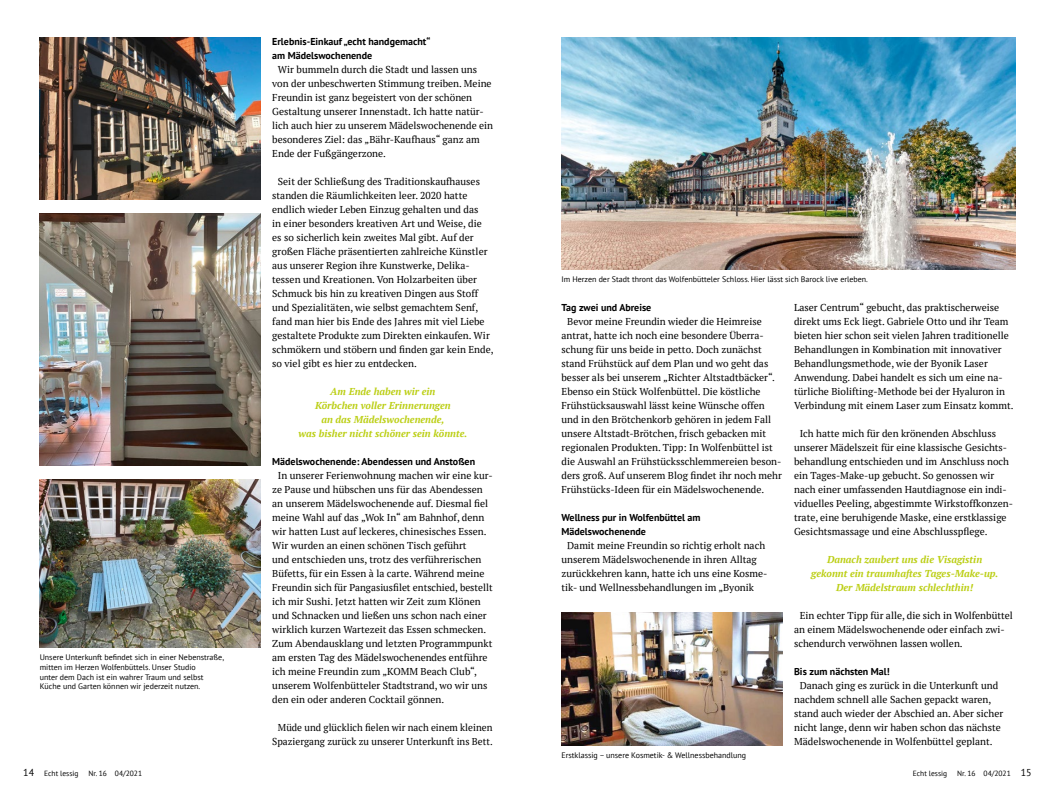
<style>
.page{position:relative;width:1055px;height:794px;background:#fff}
.page>*{position:absolute;margin:0;border:0;box-sizing:border-box;transform-origin:0 0}
.t1{font:10px/14px "PT Serif";color:#000}
.t2{font:italic 700 10px/14px "PT Serif";color:#bccf16;text-align:center}
.t3{font:700 10px/14px "PT Sans";color:#000}
.t4{font:10px "PT Sans";color:#000}
.t5{font:8px/9.6px "PT Sans";color:#000}
.t6{font:7.5px "PT Sans";color:#000}
.s1{font-size:10px}
</style>
<div class="page">
<img style="left:561px;top:37px;width:454px;height:232px">
<img style="left:40px;top:213px;width:221px;height:252px">
<img style="left:40px;top:37px;width:221px;height:162px">
<img style="left:40px;top:479px;width:221px;height:169px">
<img style="left:561px;top:612px;width:221px;height:134px">
<p class="t5" style="left:40px;top:652px;width:186px">Unsere Unterkunft befindet sich in einer Nebenstraße, mitten im Herzen Wolfenbüttels. Unser Studio<br>unter dem Dach ist ein wahrer Traum und selbst Küche und Garten können wir jederzeit nutzen.</p>
<p class="t3" style="left:272px;top:34px;width:159px">Erlebnis-Einkauf „echt handgemacht“ am Mädelswochenende</p>
<p class="t1" style="left:272px;top:62px;width:222px;text-indent:6px">Wir bummeln durch die Stadt und lassen uns von der unbeschwerten Stimmung treiben. Meine Freundin ist ganz begeistert von der schönen Gestaltung unserer Innenstadt. Ich hatte natür&shy;lich auch hier zu unserem Mädelswochenende ein besonderes Ziel: das „Bähr-Kaufhaus“ ganz am Ende der Fußgängerzone.</p>
<p class="t1" style="left:272px;top:174px;width:223px;text-indent:6px">Seit der Schließung des Traditionskaufhauses standen die Räumlichkeiten leer. 2020 hatte endlich wieder Leben Einzug gehalten und das<br>in einer besonders kreativen Art und Weise, die es so sicherlich kein zweites Mal gibt. Auf der großen Fläche präsentierten zahlreiche Künstler aus unserer Region ihre Kunstwerke, Delika&shy;tessen und Kreationen. Von Holzarbeiten über Schmuck bis hin zu kreativen Dingen aus Stoff und Spezialitäten, wie selbst gemachtem Senf, fand man hier bis Ende des Jahres mit viel Liebe gestaltete Produkte zum Direkten einkaufen. Wir schmökern und stöbern und finden gar kein Ende, so viel gibt es hier zu entdecken.</p>
<p class="t2" style="left:298px;top:384px;width:170px">Am Ende haben wir ein<br>Körbchen voller Erinnerungen<br>an das Mädelswochenende,<br>was bisher nicht schöner sein könnte.</p>
<p class="t3" style="left:272px;top:454px;width:204px">Mädelswochenende: Abendessen und Anstoßen</p>
<p class="t1" style="left:272px;top:468px;width:222px;text-indent:6px">In unserer Ferienwohnung machen wir eine kur&shy;ze Pause und hübschen uns für das Abendessen an unserem Mädelswochenende auf. Diesmal fiel meine Wahl auf das „Wok In“ am Bahnhof, denn wir hatten Lust auf leckeres, chinesisches Essen.<br>Wir wurden an einen schönen Tisch geführt<br>und entschieden uns, trotz des verführerischen Büfetts, für ein Essen à la carte. Während meine Freundin sich für Pangasiusfilet entschied, bestellt ich mir Sushi. Jetzt hatten wir Zeit zum Klönen und Schnacken und ließen uns schon nach einer wirklich kurzen Wartezeit das Essen schmecken.<br>Zum Abendausklang und letzten Programmpunkt am ersten Tag des Mädelswochenendes entführe ich meine Freundin zum „KOMM Beach Club“, unserem Wolfenbütteler Stadtstrand, wo wir uns den ein oder anderen Cocktail gönnen.</p>
<p class="t1" style="left:272px;top:720px;width:222px;text-align:center">Müde und glücklich fielen wir nach einem kleinen<br>Spaziergang zurück zu unserer Unterkunft ins Bett.</p>
<p class="t5" style="left:561px;top:274px;width:308px">Im Herzen der Stadt thront das Wolfenbütteler Schloss. Hier lässt sich Barock live erleben.</p>
<p class="t3" style="left:561px;top:300px;width:91px">Tag zwei und Abreise</p>
<p class="t1" style="left:561px;top:314px;width:222px;text-indent:6px">Bevor meine Freundin wieder die Heimreise antrat, hatte ich noch eine besondere Überra&shy;schung für uns beide in petto. Doch zunächst stand Frühstück auf dem Plan und wo geht das besser als bei unserem „Richter Altstadtbäcker“.<br>Ebenso ein Stück Wolfenbüttel. Die köstliche Frühstücksauswahl lässt keine Wünsche offen und in den Brötchenkorb gehören in jedem Fall unsere Altstadt-Brötchen, frisch gebacken mit regionalen Produkten. Tipp: In Wolfenbüttel ist die Auswahl an Frühstücksschlemmereien beson&shy;ders groß. Auf unserem Blog findet ihr noch mehr Frühstücks-Ideen für ein Mädelswochenende.</p>
<p class="t3" style="left:561px;top:510px;width:141px">Wellness pur in Wolfenbüttel am<br>Mädelswochenende</p>
<p class="t1" style="left:561px;top:538px;width:207px;text-indent:6px">Damit meine Freundin so richtig erholt nach unserem Mädelswochenende in ihren Alltag zurückkehren kann, hatte ich uns eine Kosme&shy;tik- und Wellnessbehandlungen im „Byonik</p>
<p class="t5" style="left:561px;top:750px;width:186px">Erstklassig – unsere Kosmetik- &amp; Wellnessbehandlung</p>
<p class="t1" style="left:794px;top:300px;width:221px">Laser Centrum“ gebucht, das praktischerweise direkt ums Eck liegt. Gabriele Otto und ihr Team bieten hier schon seit vielen Jahren traditionelle Behandlungen in Kombination mit innovativer Behandlungsmethode, wie der Byonik Laser Anwendung. Dabei handelt es sich um eine na&shy;türliche Biolifting-Methode bei der Hyaluron in Verbindung mit einem Laser zum Einsatz kommt.</p>
<p class="t1" style="left:794px;top:426px;width:220px;text-indent:6px">Ich hatte mich für den krönenden Abschluss unserer Mädelszeit für eine klassische Gesichts&shy;behandlung entschieden und im Anschluss noch ein Tages-Make-up gebucht. So genossen wir nach einer umfassenden Hautdiagnose ein indi&shy;viduelles Peeling, abgestimmte Wirkstoffkonzen&shy;trate, eine beruhigende Maske, eine erstklassige Gesichtsmassage und eine Abschlusspflege.</p>
<p class="t2" style="left:811px;top:552px;width:189px">Danach zaubert uns die Visagistin gekonnt ein traumhaftes Tages-Make-up.<br>Der Mädelstraum schlechthin!</p>
<p class="t1" style="left:794px;top:608px;width:220px;text-indent:6px">Ein echter Tipp für alle, die sich in Wolfenbüttel an einem Mädelswochenende oder einfach zwi&shy;schendurch verwöhnen lassen wollen.</p>
<p class="t3" style="left:794px;top:664px;width:97px">Bis zum nächsten Mal!</p>
<p class="t1" style="left:794px;top:678px;width:211px;text-indent:6px">Danach ging es zurück in die Unterkunft und nachdem schnell alle Sachen gepackt waren, stand auch wieder der Abschied an. Aber sicher nicht lange, denn wir haben schon das nächste Mädelswochenende in Wolfenbüttel geplant.</p>
<p class="t4" style="left:23px;top:765px;width:12px">14</p>
<p class="t6" style="left:44px;top:768px;width:36px">Echt lessig</p>
<p class="t6" style="left:89px;top:768px;width:55px">Nr. 16 04/2021</p>
<p class="t6" style="left:912px;top:768px;width:36px">Echt lessig</p>
<p class="t6" style="left:957px;top:768px;width:76px">Nr. 16 04/2021 <span class="s1">15</span></p>
</div>
